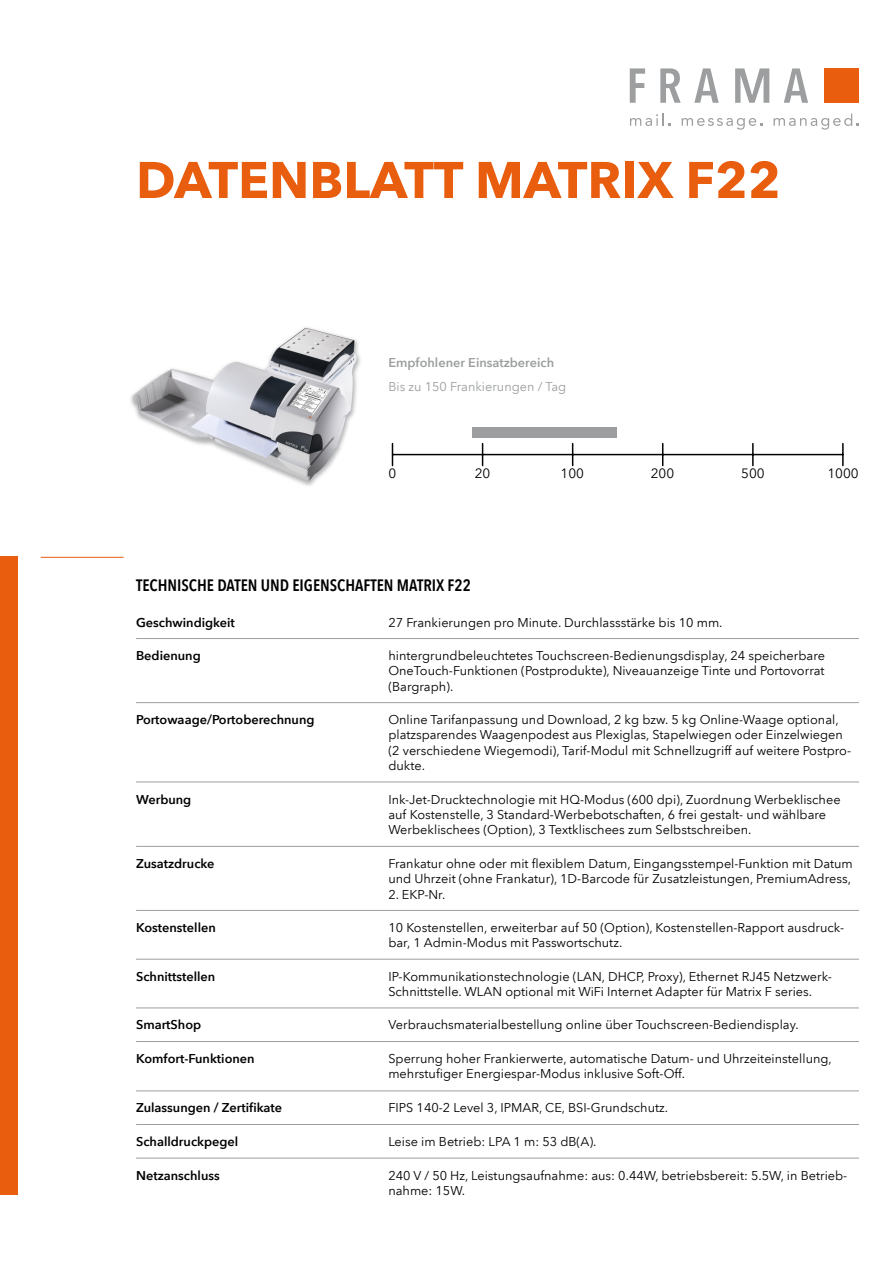
<style>
.page{position:relative;width:893px;height:1263px;background:#fff}
.page>*{position:absolute;margin:0;border:0;box-sizing:border-box;transform-origin:0 0}
.t1{font:700 51px "Avenir Next LT Pro";color:#e95d0f}
.t2{font:600 condensed 16.5px "Avenir Next LT Pro";color:#000}
.t3{font:13.5px "Avenir Next LT Pro";color:#000}
.t4{font:12.75px/15.3px "Avenir Next LT Pro";color:#000}
.t5{font:600 12.75px "Avenir Next LT Pro";color:#000}
.t6{font:600 12.75px "Avenir Next LT Pro";color:#9c9e9f}
.t7{font:12.75px "Avenir Next LT Pro";color:#9c9e9f}
</style>
<div class="page">
<div style="left:824px;top:68px;width:35px;height:35px;background:#e95d0f"></div>
<svg style="left:630px;top:68px;width:15px;height:35px"></svg>
<svg style="left:660px;top:68px;width:21px;height:35px"></svg>
<svg style="left:694px;top:68px;width:25px;height:35px"></svg>
<svg style="left:784px;top:68px;width:24px;height:35px"></svg>
<svg style="left:735px;top:68px;width:34px;height:35px"></svg>
<svg style="left:630px;top:114px;width:41px;height:12px"></svg>
<svg style="left:682px;top:118px;width:80px;height:12px"></svg>
<svg style="left:773px;top:114px;width:86px;height:16px"></svg>
<hr style="left:136px;top:638px;width:723px;height:1px;background:#9c9e9f">
<hr style="left:136px;top:782px;width:723px;height:1px;background:#9c9e9f">
<hr style="left:136px;top:1008px;width:723px;height:1px;background:#9c9e9f">
<hr style="left:136px;top:910px;width:723px;height:1px;background:#9c9e9f">
<hr style="left:136px;top:1091px;width:723px;height:1px;background:#9c9e9f">
<hr style="left:136px;top:1124px;width:723px;height:1px;background:#9c9e9f">
<hr style="left:136px;top:1158px;width:723px;height:1px;background:#9c9e9f">
<hr style="left:136px;top:702px;width:723px;height:1px;background:#9c9e9f">
<hr style="left:136px;top:846px;width:723px;height:1px;background:#9c9e9f">
<hr style="left:136px;top:1041px;width:723px;height:1px;background:#9c9e9f">
<hr style="left:136px;top:959px;width:723px;height:1px;background:#9c9e9f">
<svg style="left:392px;top:444px;width:1px;height:22px"></svg>
<hr style="left:842px;top:444px;width:2px;height:22px;background:#010305">
<hr style="left:393px;top:454px;width:450px;height:1px;background:#010305">
<svg style="left:482px;top:444px;width:1px;height:22px"></svg>
<svg style="left:572px;top:444px;width:1px;height:22px"></svg>
<svg style="left:662px;top:444px;width:1px;height:22px"></svg>
<hr style="left:752px;top:444px;width:2px;height:22px;background:#010305">
<div style="left:472px;top:427px;width:145px;height:11px;background:#9c9e9f"></div>
<div style="left:0;top:557px;width:17px;height:638px;background:#e95d0f"></div>
<hr style="left:41px;top:557px;width:83px;height:1px;background:#e95d0f">
<img style="left:130px;top:327px;width:231px;height:159px">
<h1 class="t1" style="left:136px;top:149px;width:646px">DATENBLATT MATRIX F22</h1>
<p class="t6" style="left:388px;top:355px;width:167px">Empfohlener Einsatzbereich</p>
<p class="t7" style="left:388px;top:379px;width:179px">Bis zu 150 Frankierungen / Tag</p>
<p class="t3" style="left:388px;top:465px;width:9px">0</p>
<p class="t3" style="left:475px;top:465px;width:17px">20</p>
<p class="t3" style="left:561px;top:465px;width:25px">100</p>
<p class="t3" style="left:651px;top:465px;width:25px">200</p>
<p class="t3" style="left:741px;top:465px;width:25px">500</p>
<p class="t3" style="left:827px;top:465px;width:33px">1000</p>
<p class="t2" style="left:136px;top:575px;width:336px">TECHNISCHE DATEN UND EIGENSCHAFTEN MATRIX F22</p>
<p class="t5" style="left:136px;top:614px;width:100px">Geschwindigkeit</p>
<p class="t4" style="left:388px;top:614px;width:336px">27 Frankierungen pro Minute. Durchlassstärke bis 10 mm.</p>
<p class="t5" style="left:136px;top:648px;width:66px">Bedienung</p>
<p class="t4" style="left:388px;top:648px;width:438px;text-align:justify">hintergrundbeleuchtetes Touchscreen-Bedienungsdisplay, 24 speicherbare OneTouch-Funktionen (Postprodukte), Niveauanzeige Tinte und Portovorrat (Bargraph).</p>
<p class="t5" style="left:136px;top:712px;width:180px">Portowaage/Portoberechnung</p>
<p class="t4" style="left:388px;top:712px;width:464px">Online Tarifanpassung und Download, 2 kg bzw. 5 kg Online-Waage optional, platzsparendes Waagenpodest aus Plexiglas, Stapelwiegen oder Einzelwiegen (2 verschiedene Wiegemodi), Tarif-Modul mit Schnellzugriff auf weitere Postpro&shy;dukte.</p>
<p class="t5" style="left:136px;top:791px;width:57px">Werbung</p>
<p class="t4" style="left:388px;top:791px;width:454px">Ink-Jet-Drucktechnologie mit HQ-Modus (600 dpi), Zuordnung Werbeklischee auf Kostenstelle, 3 Standard-Werbebotschaften, 6 frei gestalt- und wählbare<br>Werbeklischees (Option), 3 Textklischees zum Selbstschreiben.</p>
<p class="t5" style="left:136px;top:856px;width:80px">Zusatzdrucke</p>
<p class="t4" style="left:388px;top:856px;width:466px">Frankatur ohne oder mit flexiblem Datum, Eingangsstempel-Funktion mit Datum und Uhrzeit (ohne Frankatur), 1D-Barcode für Zusatzleistungen, PremiumAdress,</p>
<p class="t4" style="left:388px;top:886px;width:59px">2. EKP-Nr.</p>
<p class="t5" style="left:136px;top:920px;width:81px">Kostenstellen</p>
<p class="t4" style="left:388px;top:920px;width:457px">10 Kostenstellen, erweiterbar auf 50 (Option), Kostenstellen-Rapport ausdruck&shy;bar, 1 Admin-Modus mit Passwortschutz.</p>
<p class="t5" style="left:136px;top:968px;width:81px">Schnittstellen</p>
<p class="t4" style="left:388px;top:969px;width:445px">IP-Kommunikationstechnologie (LAN, DHCP, Proxy), Ethernet RJ45 Netzwerk-<br>Schnittstelle. WLAN optional mit WiFi Internet Adapter für Matrix F series.</p>
<p class="t5" style="left:136px;top:1017px;width:67px">SmartShop</p>
<p class="t4" style="left:388px;top:1017px;width:412px">Verbrauchsmaterialbestellung online über Touchscreen-Bediendisplay.</p>
<p class="t5" style="left:136px;top:1051px;width:120px">Komfort-Funktionen</p>
<p class="t4" style="left:388px;top:1051px;width:445px">Sperrung hoher Frankierwerte, automatische Datum- und Uhrzeiteinstellung, mehrstufiger Energiespar-Modus inklusive Soft-Off.</p>
<p class="t5" style="left:136px;top:1100px;width:148px">Zulassungen / Zertifikate</p>
<p class="t5" style="left:136px;top:1134px;width:104px">Schalldruckpegel</p>
<p class="t5" style="left:136px;top:1167px;width:85px">Netzanschluss</p>
<p class="t4" style="left:388px;top:1100px;width:281px">FIPS 140-2 Level 3, IPMAR, CE, BSI-Grundschutz.</p>
<p class="t4" style="left:388px;top:1134px;width:210px">Leise im Betrieb: LPA 1 m: 53 dB(A).</p>
<p class="t4" style="left:388px;top:1167px;width:460px">240 V / 50 Hz, Leistungsaufnahme: aus: 0.44W, betriebsbereit: 5.5W, in Betrieb&shy;nahme: 15W.</p>
</div>
